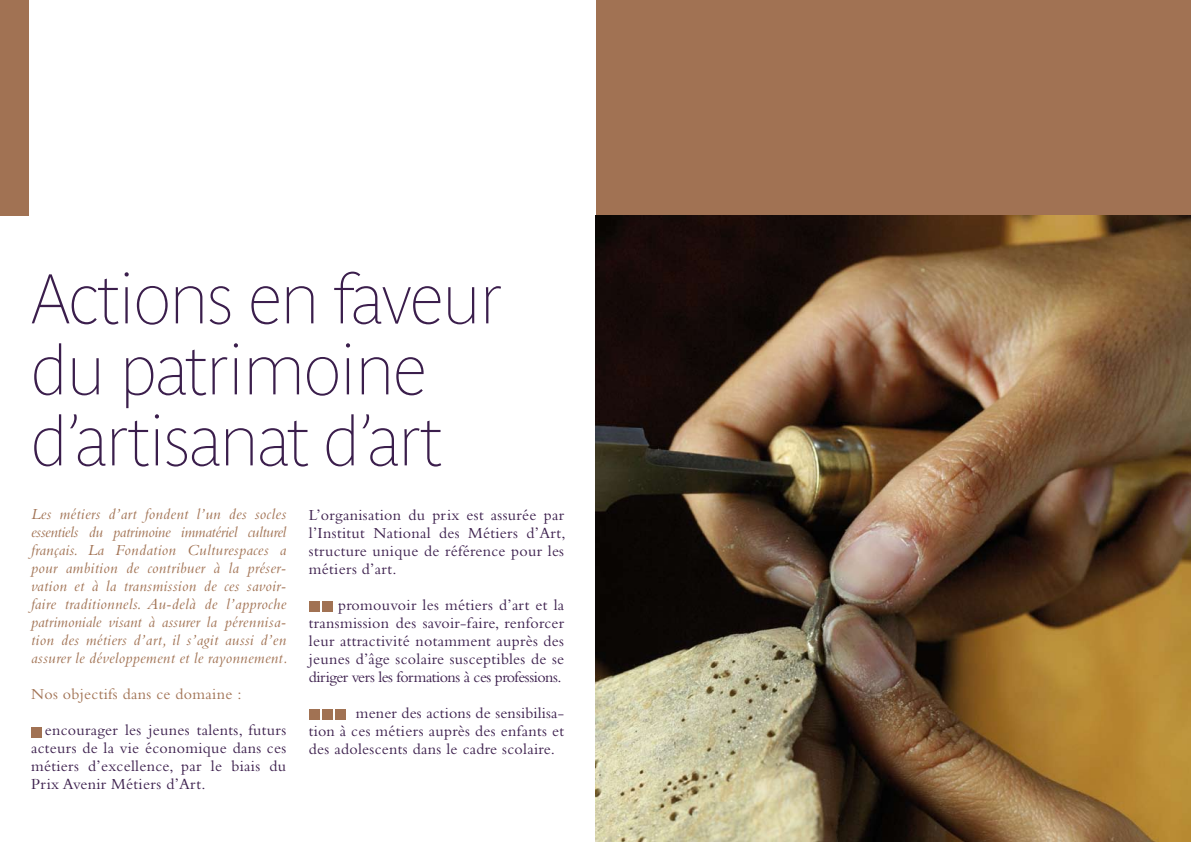
<style>
.page{position:relative;width:1191px;height:842px;background:#fff}
.page>*{position:absolute;margin:0;border:0;box-sizing:border-box;transform-origin:0 0}
.t1{font:69px/71px "Parisine Clair";letter-spacing:-.025em;color:#3b1e4c}
.t2{font:16px/18px "Bembo";letter-spacing:.02em;color:#3b1e4c;text-align:justify}
.t3{font:italic 16px/18px "Bembo";letter-spacing:.02em;color:#a17253;text-align:justify}
.t4{font:16px "Bembo";letter-spacing:.02em;color:#a17253}
</style>
<div class="page">
<div style="left:596px;top:0;width:595px;height:842px;background:#a17253"></div>
<img style="left:595px;top:215px;width:596px;height:627px">
<div style="left:0;top:0;width:28px;height:215px;background:#a17253"></div>
<div style="left:31px;top:727px;width:10px;height:10px;background:#a17253"></div>
<div style="left:309px;top:602px;width:10px;height:10px;background:#a17253"></div>
<div style="left:309px;top:709px;width:10px;height:10px;background:#a17253"></div>
<div style="left:322px;top:602px;width:11px;height:10px;background:#a17253"></div>
<div style="left:322px;top:709px;width:11px;height:10px;background:#a17253"></div>
<div style="left:336px;top:709px;width:10px;height:10px;background:#a17253"></div>
<h1 class="t1" style="left:31px;top:264px;width:473px">Actions en faveur du patrimoine d’artisanat d’art</h1>
<p class="t3" style="left:31px;top:504px;width:258px">Les métiers d’art fondent l’un des socles essentiels du patrimoine immatériel culturel français. La Fondation Culturespaces a pour ambition de contribuer à la préser&shy;vation et à la transmission de ces savoir&shy;faire traditionnels. Au-delà de l’approche patrimoniale visant à assurer la pérennisa&shy;tion des métiers d’art, il s’agit aussi d’en assurer le développement et le rayonnement.</p>
<p class="t4" style="left:31px;top:684px;width:212px">Nos objectifs dans ce domaine :</p>
<p class="t2" style="left:31px;top:720px;width:257px;text-indent:14px">encourager les jeunes talents, futurs acteurs de la vie économique dans ces métiers d’excellence, par le biais du Prix Avenir Métiers d’Art.</p>
<p class="t2" style="left:309px;top:506px;width:258px">L’organisation du prix est assurée par l’Institut National des Métiers d’Art, structure unique de référence pour les métiers d’art.</p>
<p class="t2" style="left:309px;top:596px;width:257px;text-indent:29px">promouvoir les métiers d’art et la transmission des savoir-faire, renforcer leur attractivité notamment auprès des jeunes d’âge scolaire susceptibles de se diriger vers les formations à ces professions.</p>
<p class="t2" style="left:309px;top:704px;width:257px;text-indent:47px">mener des actions de sensibilisa&shy;tion à ces métiers auprès des enfants et des adolescents dans le cadre scolaire.</p>
</div>
